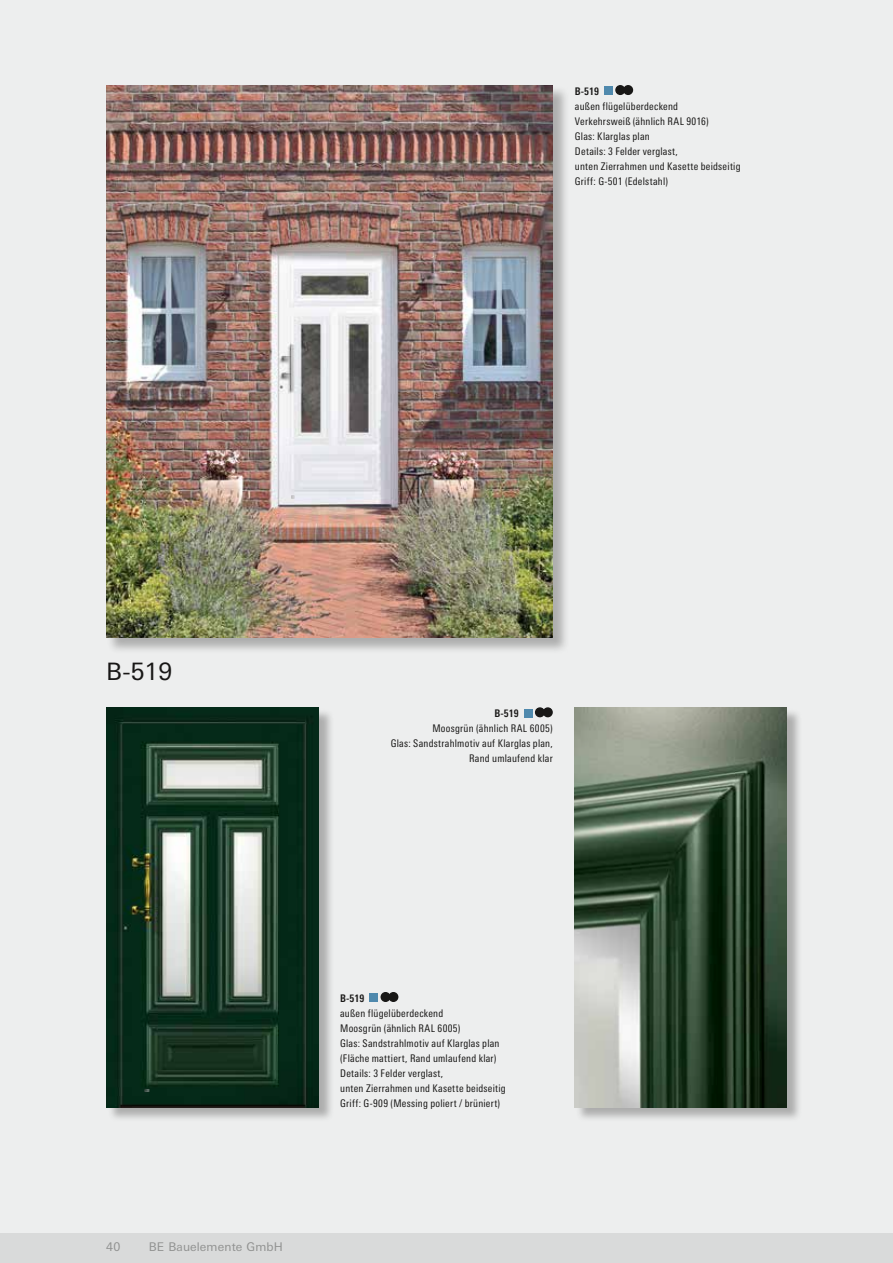
<style>
.page{position:relative;width:893px;height:1263px;background:#edeeee}
.page>*{position:absolute;margin:0;border:0;box-sizing:border-box;transform-origin:0 0}
.t1{font:24px "LT Univers Basic";color:#181716}
.t2{font:12px "LT Univers Basic";letter-spacing:.01em;color:#919291}
.t3{font:condensed 10.5px/15px "LT Univers";letter-spacing:.025em;color:#181716}
.t4{font:700 condensed 10.5px "LT Univers";letter-spacing:.005em;color:#181716}
</style>
<div class="page">
<div style="left:0;top:1233px;width:893px;height:30px;background:#d9dada"></div>
<div style="left:575px;top:708px;width:227px;height:415px;background:#181716;opacity:.3"></div>
<img style="left:574px;top:707px;width:213px;height:400px">
<div style="left:604px;top:87px;width:9px;height:8px;background:#4f89ad"></div>
<div style="left:616px;top:86px;width:8px;height:8px;background:#181716;border-radius:50%"></div>
<div style="left:615px;top:85px;width:10px;height:10px;border:2px solid #181716;border-radius:50%"></div>
<div style="left:624px;top:86px;width:8px;height:8px;background:#181716;border-radius:50%"></div>
<div style="left:623px;top:85px;width:10px;height:10px;border:2px solid #181716;border-radius:50%"></div>
<div style="left:524px;top:709px;width:8px;height:8px;background:#4f89ad"></div>
<div style="left:536px;top:708px;width:8px;height:8px;background:#181716;border-radius:50%"></div>
<div style="left:535px;top:707px;width:10px;height:10px;border:2px solid #181716;border-radius:50%"></div>
<div style="left:544px;top:708px;width:8px;height:8px;background:#181716;border-radius:50%"></div>
<div style="left:543px;top:707px;width:10px;height:10px;border:2px solid #181716;border-radius:50%"></div>
<div style="left:369px;top:993px;width:9px;height:9px;background:#4f89ad"></div>
<div style="left:381px;top:993px;width:9px;height:8px;background:#181716;border-radius:50%"></div>
<div style="left:381px;top:992px;width:10px;height:10px;border:2px solid #181716;border-radius:50%"></div>
<div style="left:389px;top:993px;width:9px;height:8px;background:#181716;border-radius:50%"></div>
<div style="left:388px;top:992px;width:10px;height:10px;border:2px solid #181716;border-radius:50%"></div>
<div style="left:107px;top:85px;width:462px;height:569px;background:#181716;opacity:.3"></div>
<img style="left:106px;top:85px;width:447px;height:553px">
<div style="left:107px;top:708px;width:228px;height:415px;background:#181716;opacity:.3"></div>
<img style="left:106px;top:707px;width:213px;height:400px">
<svg style="left:144px;top:1088px;width:6px;height:5px"></svg>
<p class="t4" style="left:575px;top:85px;width:26px">B-519</p>
<p class="t3" style="left:575px;top:99px;width:167px">außen flügelüberdeckend<br>Verkehrsweiß (ähnlich RAL 9016)<br>Glas: Klarglas plan<br>Details: 3 Felder verglast,<br>unten Zierrahmen und Kasette beidseitig<br>Griff: G-501 (Edelstahl)</p>
<h1 class="t1" style="left:106px;top:657px;width:68px">B-519</h1>
<p class="t4" style="left:495px;top:707px;width:26px">B-519</p>
<p class="t3" style="left:391px;top:721px;width:163px;text-align:right">Moosgrün (ähnlich RAL 6005)<br>Glas: Sandstrahlmotiv auf Klarglas plan,<br>Rand umlaufend klar</p>
<p class="t2" style="left:106px;top:1240px;width:16px">40</p>
<p class="t2" style="left:149px;top:1240px;width:136px">BE Bauelemente GmbH</p>
<p class="t4" style="left:340px;top:992px;width:26px">B-519</p>
<p class="t3" style="left:340px;top:1006px;width:167px">außen flügelüberdeckend<br>Moosgrün (ähnlich RAL 6005)<br>Glas: Sandstrahlmotiv auf Klarglas plan (Fläche mattiert, Rand umlaufend klar)<br>Details: 3 Felder verglast,<br>unten Zierrahmen und Kasette beidseitig Griff: G-909 (Messing poliert / brüniert)</p>
</div>
